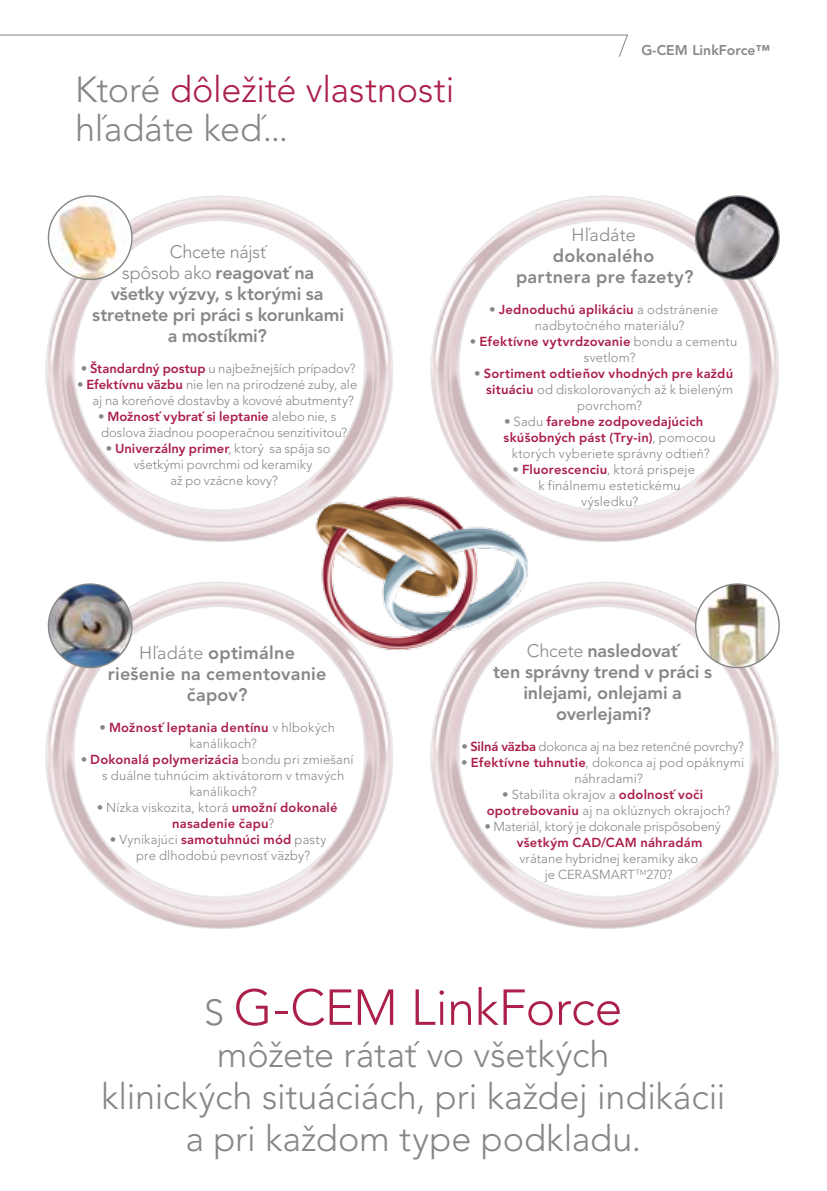
<style>
.page{position:relative;width:827px;height:1191px;background:#fff}
.page>*{position:absolute;margin:0;border:0;box-sizing:border-box;transform-origin:0 0}
.t1{font:300 50px "Avenir";letter-spacing:-.01em;color:#ab1f49}
.t2{font:300 36px/42px "Avenir";letter-spacing:-.005em;color:#878787;text-align:center}
.t3{font:800 18px/21px "Avenir";color:#878787;text-align:center}
.t4{font:300 18px "Avenir";letter-spacing:.01em;color:#878787}
.t5{font:800 14px "Avenir";color:#878787}
.t6{font:300 13px/16px "Avenir";letter-spacing:.005em;color:#878787}
.t7{font:800 13px/16px "Avenir";letter-spacing:.015em;color:#ab1f49}
.s1{color:#ab1f49}
.s2{font-weight:300}
.s3{font-weight:800;color:#ab1f49}
.s4{font-weight:300;color:#878787}
.s5{font-size:36px;color:#878787}
</style>
<div class="page">
<img style="left:430px;top:581px;width:350px;height:348px">
<img style="left:45px;top:581px;width:348px;height:348px">
<img style="left:430px;top:195px;width:350px;height:347px">
<img style="left:45px;top:195px;width:348px;height:347px">
<img style="left:308px;top:484px;width:235px;height:175px">
<svg style="left:0;top:34px;width:628px;height:23px"></svg>
<img style="left:48px;top:196px;width:84px;height:83px;border-radius:42px">
<img style="left:695px;top:584px;width:84px;height:83px;border-radius:42px">
<img style="left:48px;top:584px;width:84px;height:83px;border-radius:42px">
<img style="left:695px;top:196px;width:84px;height:83px;border-radius:42px">
<h2 class="t2" style="left:75px;top:71px;width:381px;line-height:38px;text-align:left">Ktoré <span class="s1">dôležité vlastnosti </span>h£adáte ke¢...</h2>
<p class="t5" style="left:641px;top:42px;width:130px">G-CEM LinkForce™</p>
<h3 class="t3" style="left:92px;top:241px;width:253px"><span class="s2">Chcete nájs†<br>spôsob ako</span> reagova† na<br>všetky výzvy, s ktorými sa stretnete pri práci s korunkami a mostíkmi?</h3>
<p class="t6" style="left:81px;top:361px;width:276px">• <span class="s3">Štandardný postup</span> u najbežnejších prípadov?</p>
<p class="t6" style="left:77px;top:377px;width:282px;text-align:right">• <span class="s3">Efektívnu väzbu</span> nie len na prirodzené zuby, ale aj na koreñové dostavby a kovové abutmenty?</p>
<p class="t6" style="left:98px;top:409px;width:250px">• <span class="s3">Možnos† vybra† si leptanie</span> alebo nie, s doslova žiadnou pooperaËnou senzitivitou?</p>
<p class="t7" style="left:106px;top:440px;width:226px"><span class="s4">•</span> Univerzálny primer<span class="s4">, ktorý sa spája so</span></p>
<p class="t6" style="left:134px;top:457px;width:180px">všetkými povrchmi od keramiky</p>
<p class="t6" style="left:170px;top:473px;width:109px">až po vzácne kovy?</p>
<h3 class="t4" style="left:571px;top:224px;width:66px">H£adáte</h3>
<h3 class="t3" style="left:516px;top:244px;width:179px">dokonalého partnera pre fazety?</h3>
<p class="t6" style="left:535px;top:302px;width:185px;text-indent:-45px">• <span class="s3">Jednoduchú aplikáciu</span> a odstránenie nadbytoËného materiálu?</p>
<p class="t6" style="left:584px;top:334px;width:155px;text-indent:-114px">• <span class="s3">Efektívne vytvrdzovanie</span> bondu a cementu svetlom?</p>
<p class="t7" style="left:474px;top:366px;width:260px"><span class="s4">•</span> Sortiment odtieñov vhodných pre každú</p>
<p class="t6" style="left:486px;top:382px;width:249px"><span class="s3">situáciu</span> od diskolorovaných až k bieleným</p>
<p class="t6" style="left:577px;top:398px;width:67px">povrchom?</p>
<p class="t7" style="left:504px;top:414px;width:201px"><span class="s4">• Sadu</span> farebne zodpovedajúcich</p>
<p class="t7" style="left:503px;top:430px;width:214px">skúšobných pást (Try-in)<span class="s4">, pomocou</span></p>
<p class="t6" style="left:511px;top:446px;width:199px">ktorých vyberiete správny odtieñ?</p>
<p class="t6" style="left:512px;top:462px;width:184px">• <span class="s3">Fluorescenciu</span>, ktorá prispeje</p>
<p class="t6" style="left:538px;top:478px;width:144px">k finálnemu estetickému</p>
<p class="t6" style="left:581px;top:494px;width:58px">výsledku?</p>
<h3 class="t3" style="left:108px;top:642px;width:220px"><span class="s2">H£adáte</span> optimálne riešenie na cementovanie<br>Ëapov?</h3>
<p class="t7" style="left:189px;top:719px;width:147px;text-indent:-90px"><span class="s4">•</span> Možnos† leptania dentínu <span class="s4">v hlbokých kanálikoch?</span></p>
<p class="t7" style="left:81px;top:751px;width:274px"><span class="s4">•</span> Dokonalá polymerizácia <span class="s4">bondu pri zmiešaní</span></p>
<p class="t6" style="left:102px;top:768px;width:243px">s duálne tuhnúcim aktivátorom v tmavých</p>
<p class="t6" style="left:189px;top:784px;width:69px">kanálikoch?</p>
<p class="t7" style="left:172px;top:799px;width:167px;text-indent:-75px"><span class="s4">• Nízka viskozita, ktorá</span> umožní dokonalé nasadenie Ëapu<span class="s4">?</span></p>
<p class="t6" style="left:136px;top:832px;width:192px;text-indent:-26px">• Vynikajúci <span class="s3">samotuhnúci mód</span> pasty pre dlhodobú pevnos† väzby?</p>
<h3 class="t3" style="left:493px;top:639px;width:221px"><span class="s2">Chcete</span> nasledova†<br>ten správny trend v práci s inlejami, onlejami a overlejami?</h3>
<p class="t6" style="left:461px;top:739px;width:284px">• <span class="s3">Silná väzba</span> dokonca aj na bez retenËné povrchy?</p>
<p class="t6" style="left:574px;top:755px;width:171px;text-indent:-113px">• <span class="s3">Efektívne tuhnutie</span>, dokonca aj pod opáknymi náhradami?</p>
<p class="t6" style="left:487px;top:787px;width:245px;text-indent:15px">• Stabilita okrajov a <span class="s3">odolnos† voËi opotrebovaniu</span> aj na oklúznych okrajoch?</p>
<p class="t6" style="left:484px;top:819px;width:238px">• Materiál, ktorý je dokonale prispôsobený</p>
<p class="t7" style="left:517px;top:834px;width:187px">všetkým CAD/CAM náhradám</p>
<p class="t6" style="left:519px;top:851px;width:180px;text-align:center">vrátane hybridnej keramiky ako je CERASMART<sup>TM</sup>270?</p>
<h1 class="t1" style="left:204px;top:978px;width:420px"><span class="s5">S</span> G-CEM LinkForce</h1>
<h2 class="t2" style="left:101px;top:1033px;width:626px">môžete ráta† vo všetkých<br>klinických situáciách, pri každej indikácii a pri každom type podkladu.</h2>
</div>
